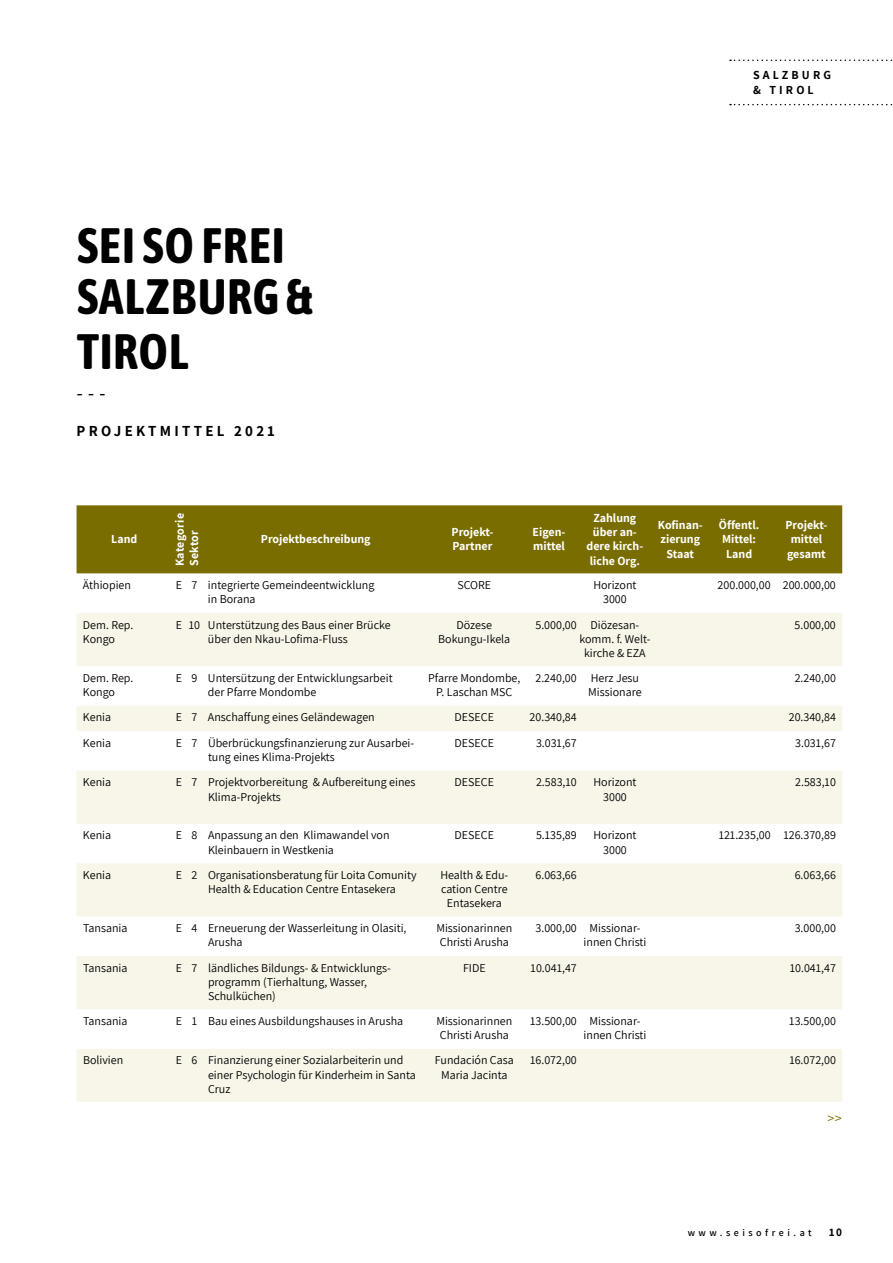
<style>
.page{position:relative;width:893px;height:1263px;background:#fff}
.page>*{position:absolute;margin:0;border:0;box-sizing:border-box;transform-origin:0 0}
.t1{font:700 49.5px/51px "Asap Condensed";letter-spacing:.01em;color:#000}
.t2{font:500 19.5px "Zilla Slab";color:#000}
.t3{font:700 15px "Assistant";letter-spacing:.22em;color:#000}
.t4{font:14.25px "Assistant";color:#7a6d00}
.t5{font:12px/14.2px "Assistant";color:#000}
.t6{font:700 12px/14.2px "Assistant";color:#fff}
.t7{font:700 12px/14.2px "Assistant";letter-spacing:.03em;color:#fff}
.t8{font:700 12px/14.2px "Assistant";letter-spacing:.26em;color:#000}
.t9{font:700 11.25px "Assistant";color:#000}
.t10{font:600 10.05px "Assistant";letter-spacing:.35em;color:#000}
</style>
<div class="page">
<svg style="left:730px;top:60px;width:163px;height:1px"></svg>
<svg style="left:730px;top:104px;width:163px;height:1px"></svg>
<div style="left:77px;top:505px;width:765px;height:68px;background:#7a6d00"></div>
<div style="left:77px;top:613px;width:765px;height:53px;background:#f8f6e9"></div>
<svg style="left:77px;top:706px;width:765px;height:396px;fill:#f8f6e9"></svg>
<p class="t8" style="left:753px;top:68px;width:79px">SALZBURG &amp; TIROL</p>
<h1 class="t1" style="left:77px;top:217px;width:237px">SEI SO FREI<br>SALZBURG &amp;</h1>
<h1 class="t1" style="left:77px;top:324px;width:114px">TIROL</h1>
<h2 class="t2" style="left:77px;top:382px;width:31px">- - -</h2>
<p class="t3" style="left:77px;top:421px;width:200px">PROJEKTMITTEL 2021</p>
<p class="t7" style="left:172px;top:566px;width:55px;rotate:-90deg">Kategorie<br>Sektor</p>
<p class="t6" style="left:111px;top:532px;width:28px">Land</p>
<p class="t6" style="left:261px;top:532px;width:111px">Projektbeschreibung</p>
<p class="t6" style="left:452px;top:525px;width:43px">Projekt-<br>Partner</p>
<p class="t6" style="left:533px;top:525px;width:34px">Eigen&shy;mittel</p>
<p class="t6" style="left:587px;top:510px;width:58px;text-align:center">Zahlung über an&shy;dere kirch&shy;liche Org.</p>
<p class="t6" style="left:658px;top:517px;width:46px;text-align:center">Kofinan&shy;zierung<br>Staat</p>
<p class="t6" style="left:719px;top:517px;width:42px;text-align:center">Öffentl.<br>Mittel:<br>Land</p>
<p class="t6" style="left:785px;top:517px;width:43px">Projekt&shy;mittel gesamt</p>
<p class="t5" style="left:83px;top:577px;width:50px">Äthiopien</p>
<p class="t5" style="left:208px;top:577px;width:168px;text-indent:-32px">E 7 integrierte Gemeindeentwicklung in Borana</p>
<p class="t5" style="left:457px;top:577px;width:35px">SCORE</p>
<p class="t5" style="left:593px;top:577px;width:45px;text-align:center">Horizont<br>3000</p>
<p class="t5" style="left:718px;top:577px;width:120px">200.000,00 200.000,00</p>
<p class="t5" style="left:83px;top:617px;width:52px">Dem. Rep.<br>Kongo</p>
<p class="t5" style="left:208px;top:617px;width:184px;text-indent:-32px">E 10 Unterstützung des Baus einer Brücke über den Nkau-Lofima-Fluss</p>
<p class="t5" style="left:438px;top:617px;width:73px;text-align:center">Dözese<br>Bokungu-Ikela</p>
<p class="t5" style="left:535px;top:617px;width:105px">5.000,00 Diözesan-</p>
<p class="t5" style="left:795px;top:617px;width:43px">5.000,00</p>
<p class="t5" style="left:579px;top:631px;width:73px">komm. f. Welt-</p>
<p class="t5" style="left:584px;top:645px;width:63px">kirche &amp; EZA</p>
<p class="t5" style="left:83px;top:670px;width:52px">Dem. Rep.<br>Kongo</p>
<p class="t5" style="left:208px;top:670px;width:186px;text-indent:-32px">E 9 Untersützung der Entwicklungsarbeit der Pfarre Mondombe</p>
<p class="t5" style="left:428px;top:670px;width:94px;text-align:center">Pfarre Mondombe,<br>P. Laschan MSC</p>
<p class="t5" style="left:535px;top:670px;width:108px;text-align:right">2.240,00 Herz Jesu<br>Missionare</p>
<p class="t5" style="left:795px;top:670px;width:43px">2.240,00</p>
<p class="t5" style="left:83px;top:709px;width:30px">Kenia</p>
<p class="t5" style="left:176px;top:709px;width:200px">E 7 Anschaffung eines Geländewagen</p>
<p class="t5" style="left:455px;top:709px;width:41px">DESECE</p>
<p class="t5" style="left:530px;top:709px;width:49px">20.340,84</p>
<p class="t5" style="left:789px;top:709px;width:49px">20.340,84</p>
<p class="t5" style="left:83px;top:735px;width:30px">Kenia</p>
<p class="t5" style="left:208px;top:735px;width:208px;text-indent:-32px">E 7 Überbrückungsfinanzierung zur Ausarbei&shy;tung eines Klima-Projekts</p>
<p class="t5" style="left:455px;top:735px;width:41px">DESECE</p>
<p class="t5" style="left:536px;top:735px;width:42px">3.031,67</p>
<p class="t5" style="left:795px;top:735px;width:42px">3.031,67</p>
<p class="t5" style="left:83px;top:774px;width:30px">Kenia</p>
<p class="t5" style="left:208px;top:774px;width:209px;text-indent:-32px">E 7 Projektvorbereitung &amp; Aufbereitung eines<br>Klima-Projekts</p>
<p class="t5" style="left:455px;top:774px;width:41px">DESECE</p>
<p class="t5" style="left:536px;top:774px;width:42px">2.583,10</p>
<p class="t5" style="left:593px;top:774px;width:45px;text-align:center">Horizont<br>3000</p>
<p class="t5" style="left:795px;top:774px;width:42px">2.583,10</p>
<p class="t5" style="left:83px;top:828px;width:30px">Kenia</p>
<p class="t5" style="left:208px;top:828px;width:183px;text-indent:-32px">E 8 Anpassung an den Klimawandel von<br>Kleinbauern in Westkenia</p>
<p class="t5" style="left:455px;top:828px;width:41px">DESECE</p>
<p class="t5" style="left:536px;top:828px;width:42px">5.135,89</p>
<p class="t5" style="left:593px;top:828px;width:45px;text-align:center">Horizont<br>3000</p>
<p class="t5" style="left:719px;top:828px;width:119px">121.235,00 126.370,89</p>
<p class="t5" style="left:83px;top:867px;width:30px">Kenia</p>
<p class="t5" style="left:208px;top:867px;width:210px;text-indent:-32px">E 2 Organisationsberatung für Loita Comunity<br>Health &amp; Education Centre Entasekera</p>
<p class="t5" style="left:440px;top:867px;width:69px;text-align:center">Health &amp; Edu&shy;cation Centre<br>Entasekera</p>
<p class="t5" style="left:536px;top:867px;width:43px">6.063,66</p>
<p class="t5" style="left:795px;top:867px;width:43px">6.063,66</p>
<p class="t5" style="left:83px;top:920px;width:46px">Tansania</p>
<p class="t5" style="left:208px;top:920px;width:200px;text-indent:-32px">E 4 Erneuerung der Wasserleitung in Olasiti,<br>Arusha</p>
<p class="t5" style="left:436px;top:920px;width:77px">Missionarinnen<br>Christi Arusha</p>
<p class="t5" style="left:584px;top:920px;width:64px;text-indent:-48px">3.000,00 Missionar&shy;innen Christi</p>
<p class="t5" style="left:795px;top:920px;width:43px">3.000,00</p>
<p class="t5" style="left:83px;top:960px;width:46px">Tansania</p>
<p class="t5" style="left:208px;top:960px;width:184px;text-indent:-32px">E 7 ländliches Bildungs- &amp; Entwicklungs&shy;programm (Tierhaltung, Wasser,<br>Schulküchen)</p>
<p class="t5" style="left:463px;top:960px;width:24px">FIDE</p>
<p class="t5" style="left:531px;top:960px;width:48px">10.041,47</p>
<p class="t5" style="left:790px;top:960px;width:48px">10.041,47</p>
<p class="t5" style="left:83px;top:1013px;width:46px">Tansania</p>
<p class="t5" style="left:176px;top:1013px;width:229px">E 1 Bau eines Ausbildungshauses in Arusha</p>
<p class="t5" style="left:436px;top:1013px;width:77px">Missionarinnen<br>Christi Arusha</p>
<p class="t5" style="left:584px;top:1013px;width:64px;text-indent:-53px">13.500,00 Missionar&shy;innen Christi</p>
<p class="t5" style="left:789px;top:1013px;width:48px">13.500,00</p>
<p class="t5" style="left:83px;top:1053px;width:42px">Bolivien</p>
<p class="t5" style="left:208px;top:1053px;width:209px;text-indent:-32px">E 6 Finanzierung einer Sozialarbeiterin und einer Psychologin für Kinderheim in Santa<br>Cruz</p>
<p class="t5" style="left:435px;top:1053px;width:80px;text-align:center">Fundación Casa<br>Maria Jacinta</p>
<p class="t5" style="left:530px;top:1053px;width:48px">16.072,00</p>
<p class="t5" style="left:789px;top:1053px;width:48px">16.072,00</p>
<p class="t4" style="left:827px;top:1108px;width:16px">&gt;&gt;</p>
<p class="t10" style="left:688px;top:1226px;width:126px">www.seisofrei.at</p>
<p class="t9" style="left:829px;top:1225px;width:14px">10</p>
</div>
